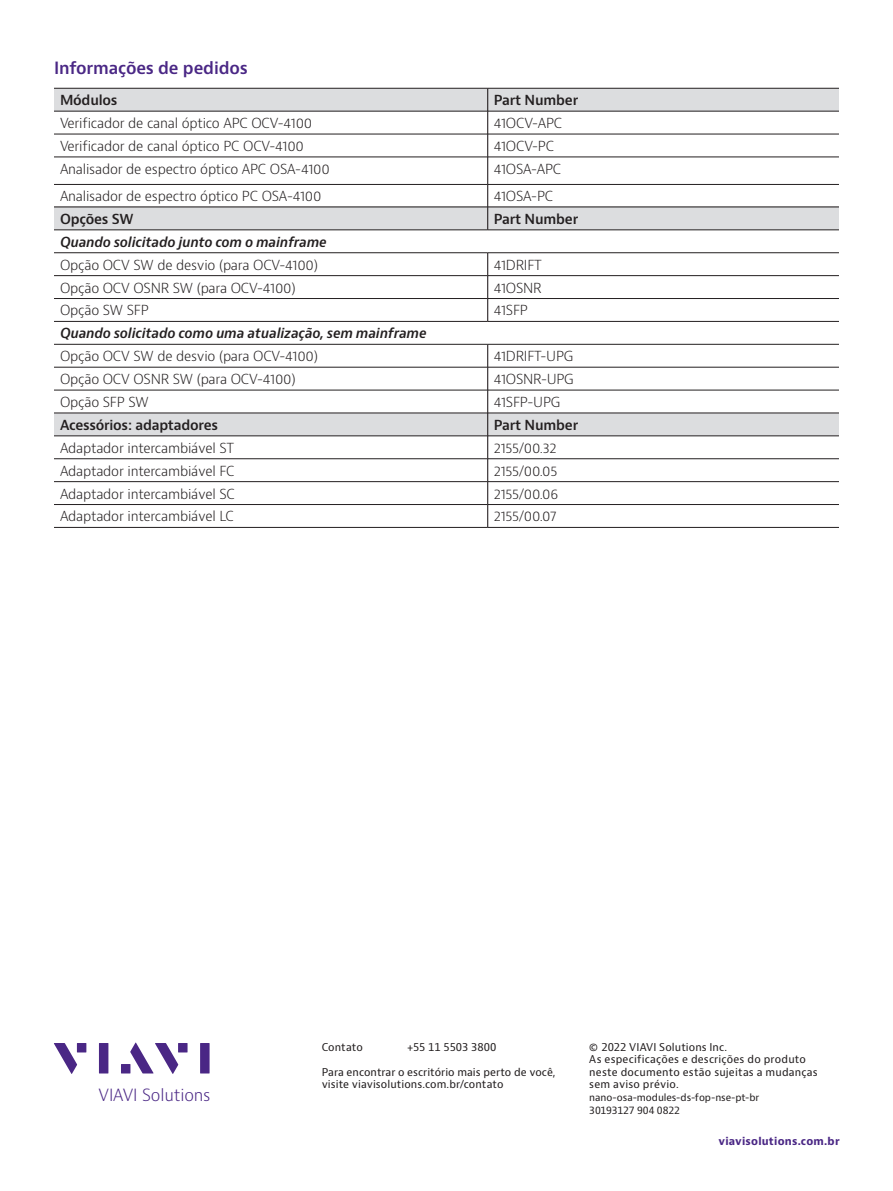
<style>
.page{position:relative;width:893px;height:1191px;background:#fff}
.page>*{position:absolute;margin:0;border:0;box-sizing:border-box;transform-origin:0 0}
.t1{font:600 16.5px "Bernino Sans";letter-spacing:-.01em;color:#4a2785}
.t2{font:300 16.35px "Bernino Sans";letter-spacing:-.01em;color:#4a2785}
.t3{font:300 13.5px "Bernino Sans";letter-spacing:-.015em;color:#231f20}
.t4{font:italic 600 13.5px "Bernino Sans";letter-spacing:-.015em;color:#231f20}
.t5{font:600 13.5px "Bernino Sans";letter-spacing:-.015em;color:#231f20}
.t6{font:10.5px/12.6px "Bernino Sans";letter-spacing:.01em;color:#231f20}
.t7{font:700 10.5px "Bernino Sans";letter-spacing:.02em;color:#4a2785}
.t8{font:9.75px/12.6px "Bernino Sans";letter-spacing:-.005em;color:#231f20}
</style>
<div class="page">
<svg style="left:54px;top:1043px;width:23px;height:31px"></svg>
<div style="left:77px;top:1043px;width:9px;height:9px;background:#4a2785"></div>
<div style="left:99px;top:1043px;width:9px;height:30px;background:#4a2785"></div>
<div style="left:178px;top:1043px;width:10px;height:9px;background:#4a2785"></div>
<div style="left:200px;top:1043px;width:10px;height:30px;background:#4a2785"></div>
<svg style="left:130px;top:1042px;width:48px;height:32px"></svg>
<div style="left:121px;top:1064px;width:9px;height:9px;background:#4a2785"></div>
<svg style="left:54px;top:253px;width:785px;height:182px"></svg>
<hr style="left:54px;top:230px;width:434px;height:1px;background:#231f20">
<hr style="left:488px;top:230px;width:351px;height:1px;background:#231f20">
<hr style="left:54px;top:252px;width:434px;height:1px;background:#231f20">
<hr style="left:488px;top:252px;width:351px;height:1px;background:#231f20">
<hr style="left:54px;top:275px;width:434px;height:1px;background:#231f20">
<hr style="left:488px;top:275px;width:351px;height:1px;background:#231f20">
<hr style="left:54px;top:298px;width:434px;height:1px;background:#231f20">
<hr style="left:488px;top:298px;width:351px;height:1px;background:#231f20">
<hr style="left:54px;top:321px;width:434px;height:1px;background:#231f20">
<hr style="left:488px;top:321px;width:351px;height:1px;background:#231f20">
<hr style="left:54px;top:344px;width:434px;height:1px;background:#231f20">
<hr style="left:488px;top:344px;width:351px;height:1px;background:#231f20">
<hr style="left:54px;top:367px;width:434px;height:1px;background:#231f20">
<hr style="left:488px;top:367px;width:351px;height:1px;background:#231f20">
<hr style="left:54px;top:390px;width:434px;height:1px;background:#231f20">
<hr style="left:488px;top:390px;width:351px;height:1px;background:#231f20">
<hr style="left:54px;top:413px;width:434px;height:1px;background:#231f20">
<hr style="left:488px;top:413px;width:351px;height:1px;background:#231f20">
<hr style="left:54px;top:435px;width:434px;height:1px;background:#231f20">
<hr style="left:488px;top:435px;width:351px;height:1px;background:#231f20">
<hr style="left:54px;top:458px;width:434px;height:1px;background:#231f20">
<hr style="left:488px;top:458px;width:351px;height:1px;background:#231f20">
<hr style="left:54px;top:481px;width:434px;height:1px;background:#231f20">
<hr style="left:488px;top:481px;width:351px;height:1px;background:#231f20">
<hr style="left:54px;top:504px;width:434px;height:1px;background:#231f20">
<hr style="left:488px;top:504px;width:351px;height:1px;background:#231f20">
<hr style="left:54px;top:527px;width:434px;height:1px;background:#231f20">
<hr style="left:488px;top:527px;width:351px;height:1px;background:#231f20">
<svg style="left:54px;top:88px;width:785px;height:142px"></svg>
<svg style="left:487px;top:253px;width:1px;height:68px"></svg>
<svg style="left:487px;top:344px;width:1px;height:183px"></svg>
<p class="t1" style="left:54px;top:57px;width:195px">Informações de pedidos</p>
<p class="t5" style="left:60px;top:91px;width:59px">Módulos</p>
<p class="t5" style="left:494px;top:91px;width:86px">Part Number</p>
<p class="t3" style="left:60px;top:114px;width:254px">Verificador de canal óptico APC OCV-4100</p>
<p class="t3" style="left:494px;top:114px;width:70px">41OCV-APC</p>
<p class="t3" style="left:60px;top:137px;width:246px">Verificador de canal óptico PC OCV-4100</p>
<p class="t3" style="left:494px;top:137px;width:62px">41OCV-PC</p>
<p class="t3" style="left:60px;top:160px;width:271px">Analisador de espectro óptico APC OSA-4100</p>
<p class="t3" style="left:494px;top:160px;width:69px">41OSA-APC</p>
<p class="t3" style="left:60px;top:187px;width:263px">Analisador de espectro óptico PC OSA-4100</p>
<p class="t3" style="left:494px;top:187px;width:61px">41OSA-PC</p>
<p class="t5" style="left:60px;top:210px;width:75px">Opções SW</p>
<p class="t5" style="left:494px;top:210px;width:86px">Part Number</p>
<p class="t4" style="left:60px;top:233px;width:268px">Quando solicitado junto com o mainframe</p>
<p class="t3" style="left:60px;top:256px;width:260px">Opção OCV SW de desvio (para OCV-4100)</p>
<p class="t3" style="left:494px;top:256px;width:50px">41DRIFT</p>
<p class="t3" style="left:60px;top:279px;width:237px">Opção OCV OSNR SW (para OCV-4100)</p>
<p class="t3" style="left:494px;top:279px;width:49px">41OSNR</p>
<p class="t3" style="left:60px;top:301px;width:90px">Opção SW SFP</p>
<p class="t3" style="left:494px;top:301px;width:36px">41SFP</p>
<p class="t4" style="left:60px;top:325px;width:368px">Quando solicitado como uma atualização, sem mainframe</p>
<p class="t3" style="left:60px;top:347px;width:260px">Opção OCV SW de desvio (para OCV-4100)</p>
<p class="t3" style="left:494px;top:347px;width:81px">41DRIFT-UPG</p>
<p class="t3" style="left:60px;top:370px;width:237px">Opção OCV OSNR SW (para OCV-4100)</p>
<p class="t3" style="left:494px;top:370px;width:82px">41OSNR-UPG</p>
<p class="t3" style="left:60px;top:393px;width:90px">Opção SFP SW</p>
<p class="t3" style="left:494px;top:393px;width:68px">41SFP-UPG</p>
<p class="t5" style="left:60px;top:416px;width:160px">Acessórios: adaptadores</p>
<p class="t5" style="left:494px;top:416px;width:86px">Part Number</p>
<p class="t3" style="left:60px;top:439px;width:176px">Adaptador intercambiável ST</p>
<p class="t3" style="left:494px;top:439px;width:64px">2155/00.32</p>
<p class="t3" style="left:60px;top:462px;width:176px">Adaptador intercambiável FC</p>
<p class="t3" style="left:494px;top:462px;width:65px">2155/00.05</p>
<p class="t3" style="left:60px;top:485px;width:176px">Adaptador intercambiável SC</p>
<p class="t3" style="left:494px;top:485px;width:66px">2155/00.06</p>
<p class="t3" style="left:60px;top:507px;width:175px">Adaptador intercambiável LC</p>
<p class="t3" style="left:494px;top:507px;width:64px">2155/00.07</p>
<p class="t2" style="left:99px;top:1084px;width:114px">VIAVI Solutions</p>
<p class="t6" style="left:322px;top:1040px;width:43px">Contato</p>
<p class="t6" style="left:407px;top:1040px;width:91px">+55 11 5503 3800</p>
<p class="t6" style="left:322px;top:1065px;width:235px">Para encontrar o escritório mais perto de você, visite viavisolutions.com.br/contato</p>
<p class="t6" style="left:589px;top:1040px;width:230px">© 2022 VIAVI Solutions Inc.<br>As especificações e descrições do produto neste documento estão sujeitas a mudanças sem aviso prévio.</p>
<p class="t8" style="left:589px;top:1091px;width:171px">nano-osa-modules-ds-fop-nse-pt-br<br>30193127 904 0822</p>
<p class="t7" style="left:718px;top:1134px;width:123px">viavisolutions.com.br</p>
</div>
